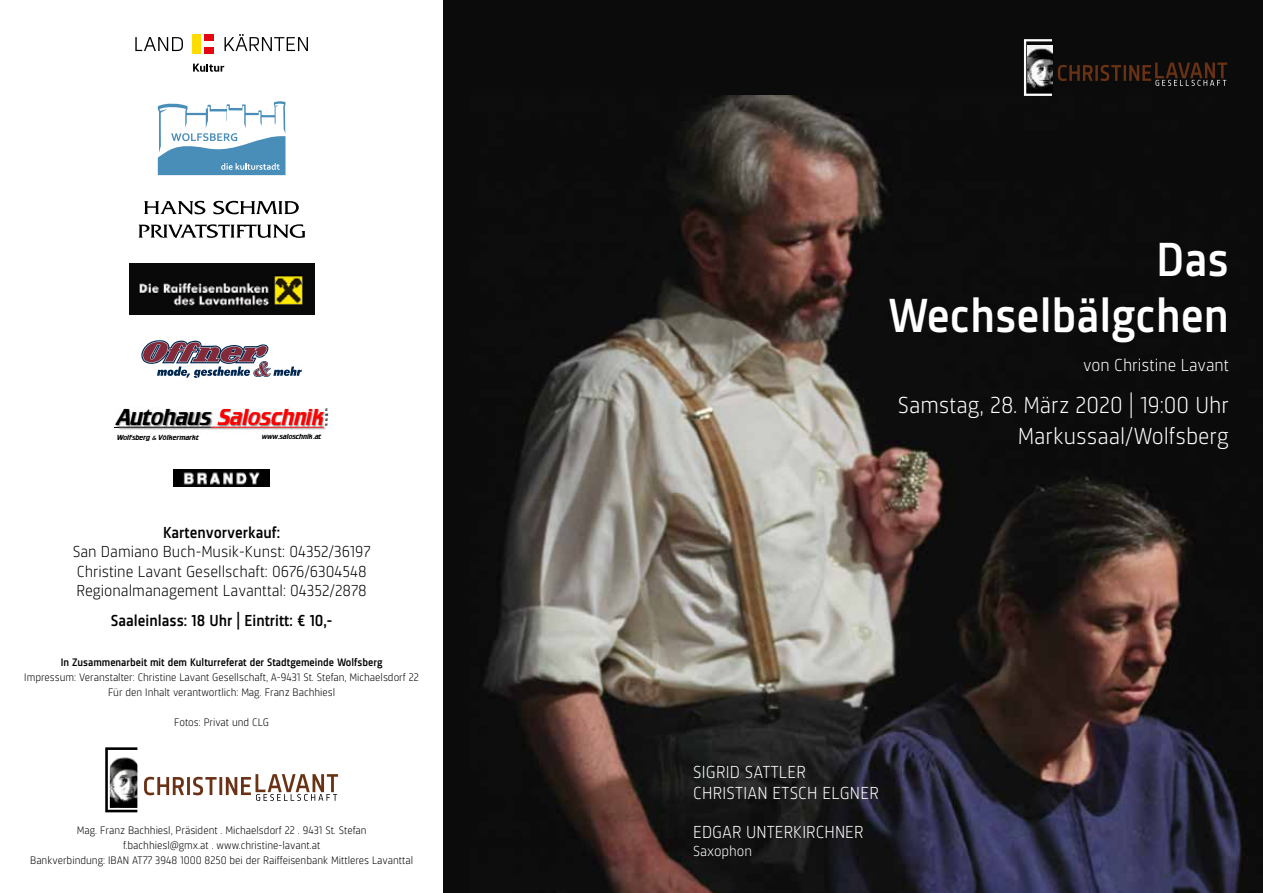
<style>
.page{position:relative;width:1263px;height:893px;background:#fff}
.page>*{position:absolute;margin:0;border:0;box-sizing:border-box;transform-origin:0 0}
.t1{font:500 49.5px/55.5px "Sinews Sans Pro";color:#fff;text-align:right}
.t2{font:300 24px/31.5px "Sinews Sans Pro";color:#fff;text-align:right}
.t3{font:20.1px "Crillee";color:#f00}
.t4{font:300 18px/21px "Sinews Sans Pro";color:#fff}
.t5{font:300 16.5px/19.5px "Sinews Sans Pro";color:#000}
.t6{font:500 16.5px "Sinews Sans Pro";color:#000}
.t7{font:300 15px "Sinews Sans Pro";color:#fff}
.t8{font:300 11.25px/15px "Sinews Sans Pro";color:#000;text-align:center}
.t9{font:500 11.25px "Sinews Sans Pro";color:#000}
.t10{font:6.45px "Crillee";color:#000}
.t11{font:3.15px/4.8px "Crillee";color:#000}
.s1{color:#000}
</style>
<div class="page">
<svg style="left:138px;top:224px;width:167px;height:14px"></svg>
<svg style="left:144px;top:201px;width:155px;height:14px"></svg>
<svg style="left:135px;top:34px;width:173px;height:17px"></svg>
<div style="left:204px;top:34px;width:9px;height:7px;background:#e30613"></div>
<div style="left:204px;top:47px;width:9px;height:7px;background:#e30613"></div>
<div style="left:193px;top:34px;width:8px;height:20px;background:#fd0"></div>
<svg style="left:193px;top:64px;width:31px;height:8px"></svg>
<svg style="left:158px;top:101px;width:127px;height:74px"></svg>
<img style="left:129px;top:264px;width:185px;height:51px">
<svg style="left:141px;top:340px;width:161px;height:38px"></svg>
<div style="left:443px;top:0;width:820px;height:893px;background:#0b0b0b"></div>
<img style="left:483px;top:96px;width:764px;height:797px">
<svg style="left:1058px;top:63px;width:169px;height:23px"></svg>
<svg style="left:1024px;top:39px;width:28px;height:57px"></svg>
<img style="left:114px;top:407px;width:91px;height:23px">
<img style="left:119px;top:426px;width:86px;height:3px">
<svg style="left:115px;top:427px;width:90px;height:1px"></svg>
<img style="left:205px;top:407px;width:121px;height:23px">
<img style="left:174px;top:470px;width:95px;height:17px">
<svg style="left:144px;top:774px;width:194px;height:27px"></svg>
<svg style="left:105px;top:747px;width:32px;height:65px"></svg>
<p class="t11" style="left:325px;top:407px;width:5px">G<br>M<br>B<br>H</p>
<h3 class="t3" style="left:119px;top:404px;width:207px"><span class="s1">Autohaus</span> Saloschnik</h3>
<p class="t10" style="left:262px;top:432px;width:61px">www.saloschnik.at</p>
<p class="t10" style="left:118px;top:434px;width:83px">Wolfsberg &amp; Völkermarkt</p>
<h3 class="t6" style="left:163px;top:523px;width:118px">Kartenvorverkauf:</h3>
<h3 class="t5" style="left:73px;top:542px;width:299px">San Damiano Buch-Musik-Kunst: 04352/36197<br>Christine Lavant Gesellschaft: 0676/6304548<br>Regionalmanagement Lavanttal: 04352/2878</h3>
<h3 class="t6" style="left:111px;top:612px;width:223px">Saaleinlass: 18 Uhr | Eintritt: € 10,-</h3>
<p class="t9" style="left:61px;top:656px;width:323px">In Zusammenarbeit mit dem Kulturreferat der Stadtgemeinde Wolfsberg</p>
<p class="t8" style="left:24px;top:670px;width:396px">Impressum: Veranstalter: Christine Lavant Gesellschaft, A-9431 St. Stefan, Michaelsdorf 22<br>Für den Inhalt verantwortlich: Mag. Franz Bachhiesl</p>
<p class="t8" style="left:174px;top:715px;width:96px">Fotos: Privat und CLG</p>
<p class="t8" style="left:30px;top:823px;width:384px">Mag. Franz Bachhiesl, Präsident . Michaelsdorf 22 . 9431 St. Stefan<br>f.bachhiesl@gmx.at . www.christine-lavant.at<br>Bankverbindung: IBAN AT77 3948 1000 8250 bei der Raiffeisenbank Mittleres Lavanttal</p>
<h1 class="t1" style="left:888px;top:232px;width:343px">Das<br>Wechselbälgchen</h1>
<h3 class="t4" style="left:1083px;top:354px;width:147px">von Christine Lavant</h3>
<h2 class="t2" style="left:898px;top:389px;width:333px">Samstag, 28. März 2020 | 19:00 Uhr<br>Markussaal/Wolfsberg</h2>
<h3 class="t4" style="left:693px;top:762px;width:187px">SIGRID SATTLER<br>CHRISTIAN ETSCH ELGNER</h3>
<h3 class="t4" style="left:693px;top:822px;width:172px">EDGAR UNTERKIRCHNER</h3>
<h3 class="t7" style="left:693px;top:843px;width:60px">Saxophon</h3>
</div>
